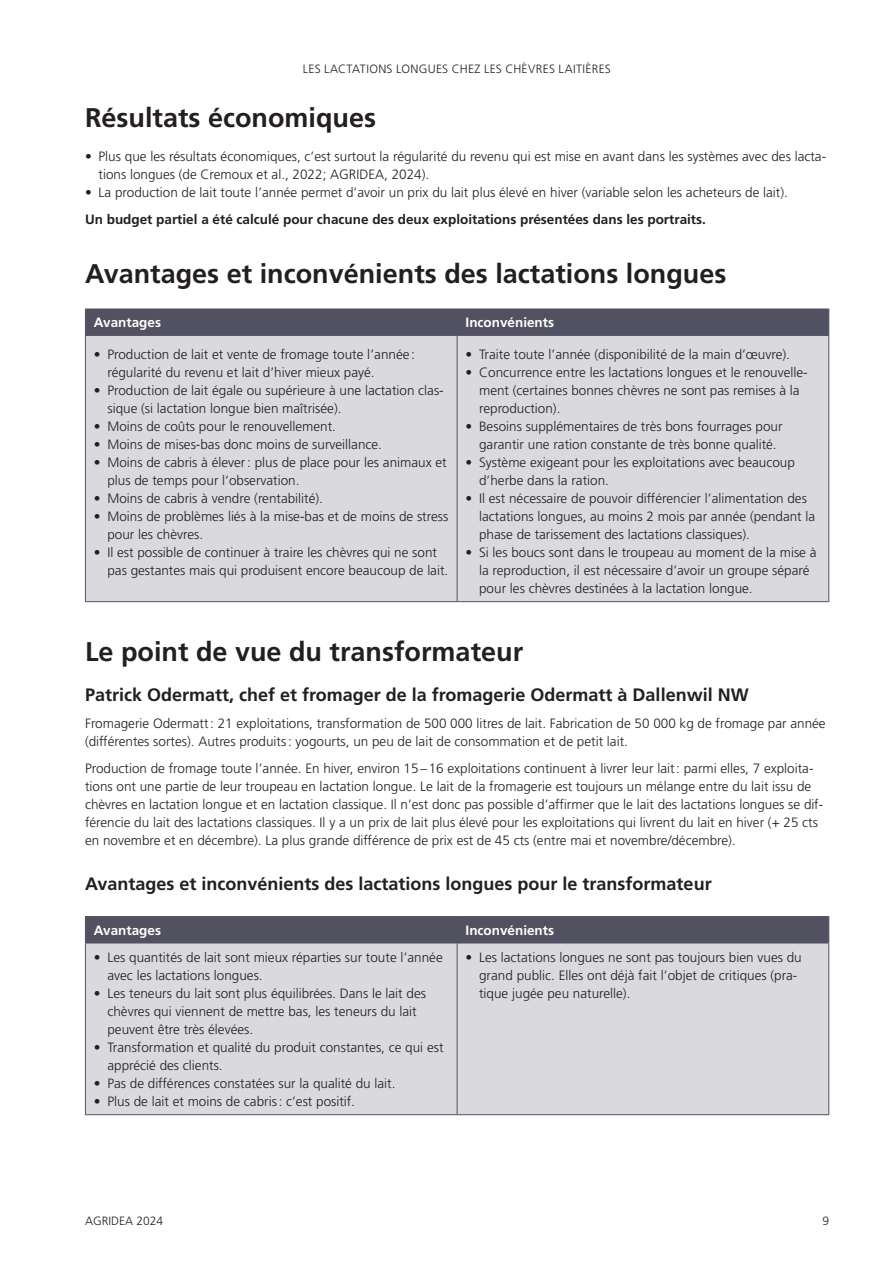
<style>
.page{position:relative;width:893px;height:1263px;background:#fff}
.page>*{position:absolute;margin:0;border:0;box-sizing:border-box;transform-origin:0 0}
.t1{font:700 27px "Frutiger LT Pro";color:#231f20}
.h3_nicht_fürs_Inhaltsverzeichnis{font:700 18px "Frutiger LT Pro";color:#231f20}
.post{font:300 13.5px/18px "Frutiger LT Pro";color:#231f20}
.post-2{font:700 13.5px "Frutiger LT Pro";color:#231f20}
.Tabelle_-_Kopf{font:700 13.5px "Frutiger LT Pro";color:#fff}
.t2{font:300 12px "Frutiger LT Pro";letter-spacing:.025em;color:#231f20}
.t3{font:300 12px "Frutiger LT Pro";color:#231f20}
</style>
<div class="page">
<div style="left:86px;top:336px;width:742px;height:265px;background:#dad9dd"></div>
<div style="left:85px;top:309px;width:744px;height:26px;background:#515161"></div>
<hr style="left:85px;top:335px;width:372px;height:1px;background:#515161">
<hr style="left:85px;top:336px;width:1px;height:265px;background:#515161">
<hr style="left:457px;top:335px;width:372px;height:1px;background:#515161">
<hr style="left:457px;top:336px;width:1px;height:265px;background:#515161">
<hr style="left:828px;top:336px;width:1px;height:265px;background:#515161">
<hr style="left:85px;top:601px;width:372px;height:1px;background:#515161">
<hr style="left:457px;top:601px;width:372px;height:1px;background:#515161">
<div style="left:86px;top:944px;width:742px;height:170px;background:#dad9dd"></div>
<div style="left:85px;top:916px;width:744px;height:27px;background:#515161"></div>
<hr style="left:85px;top:943px;width:372px;height:1px;background:#515161">
<hr style="left:85px;top:943px;width:1px;height:171px;background:#515161">
<hr style="left:457px;top:943px;width:372px;height:1px;background:#515161">
<hr style="left:457px;top:943px;width:1px;height:171px;background:#515161">
<hr style="left:828px;top:943px;width:1px;height:171px;background:#515161">
<hr style="left:85px;top:1114px;width:372px;height:1px;background:#515161">
<hr style="left:457px;top:1114px;width:372px;height:1px;background:#515161">
<p class="t2" style="left:303px;top:62px;width:102px">Les lactation s lon</p>
<p class="t2" style="left:419px;top:62px;width:194px">gues chez les chèvres laitières</p>
<p class="t1" style="left:85px;top:101px;width:293px">Résultats économiques</p>
<p class="post" style="left:99px;top:147px;width:729px;text-indent:-14px">• Plus que les résultats économiques, c’est surtout la régularité du revenu qui est mise en avant dans les systèmes avec des lacta&shy;tions longues (de Cremoux et al., 2022; AGR</p>
<p class="post" style="left:356px;top:165px;width:74px">IDEA, 2024).</p>
<p class="post" style="left:85px;top:183px;width:704px">• La production de lait toute l’année permet d’avoir un prix du lait plus élevé en hiver (variable selon les acheteurs de lait).</p>
<p class="post-2" style="left:85px;top:211px;width:622px">Un budget partiel a été calculé pour chacune des deux exploitations présentées dans les portraits.</p>
<p class="t1" style="left:85px;top:257px;width:643px">Avantages et inconvénients des lactations longues</p>
<p class="Tabelle_-_Kopf" style="left:94px;top:314px;width:69px">Avantages</p>
<p class="Tabelle_-_Kopf" style="left:466px;top:314px;width:90px">Inconvénients</p>
<p class="post" style="left:107px;top:345px;width:309px;text-indent:-14px">• Production de lait et vente de fromage toute l’année : régularité du revenu et lait d’hiver mieux payé.</p>
<p class="post" style="left:107px;top:381px;width:338px;text-indent:-14px">• Production de lait égale ou supérieure à une lactation clas&shy;sique (si lactation longue bien maîtrisée).</p>
<p class="post" style="left:94px;top:417px;width:244px">• Moins de coûts pour le renouvellement.</p>
<p class="post" style="left:94px;top:435px;width:290px">• Moins de mises-bas donc moins de surveillance.</p>
<p class="post" style="left:107px;top:453px;width:341px;text-indent:-14px">• Moins de cabris à élever: plus de place pour les animaux et plus de temps pour l‘observation.</p>
<p class="post" style="left:94px;top:489px;width:231px">• Moins de cabris à vendre (rentabilité).</p>
<p class="post" style="left:107px;top:507px;width:342px;text-indent:-14px">• Moins de problèmes liés à la mise-bas et de moins de stress pour les chèvres.</p>
<p class="post" style="left:107px;top:543px;width:342px;text-indent:-14px">• Il est possible de continuer à traire les chèvres qui ne sont pas gestantes mais qui produisent encore beaucoup de lait.</p>
<p class="post" style="left:466px;top:345px;width:326px">• Traite toute l’année (disponibilité de la main d’œuvre).</p>
<p class="post" style="left:479px;top:363px;width:330px;text-indent:-14px">• Concurrence entre les lactations longues et le renouvelle&shy;ment (certaines bonnes chèvres ne sont pas remises à la reproduction).</p>
<p class="post" style="left:466px;top:417px;width:318px;text-align:center">• Besoins supplémentaires de très bons fourrages pour garantir une ration constante de très bonne qualité.</p>
<p class="post" style="left:479px;top:453px;width:317px;text-indent:-14px">• Système exigeant pour les exploitations avec beaucoup d’herbe dans la ration.</p>
<p class="post" style="left:479px;top:489px;width:338px;text-indent:-14px">• Il est nécessaire de pouvoir différencier l’alimentation des lactations longues, au moins 2 mois par année (pendant la phase de tarissement des lactations classiques).</p>
<p class="post" style="left:479px;top:543px;width:339px;text-indent:-14px">• Si les boucs sont dans le troupeau au moment de la mise à la reproduction, il est nécessaire d’avoir un groupe séparé pour les chèvres destinées à la lactation longue.</p>
<p class="t1" style="left:85px;top:635px;width:440px">Le point de vue du transformateur</p>
<p class="h3_nicht_fürs_Inhaltsverzeichnis" style="left:85px;top:684px;width:665px">Patrick Odermatt, chef et fromager de la fromagerie Odermatt à Dallenwil NW</p>
<p class="post" style="left:85px;top:714px;width:742px">Fromagerie Odermatt: 21 exploitations, transformation de 500 000 litres de lait. Fabrication de 50 000 kg de fromage par année (différentes sortes). Autres produits: yogourts, un peu de lait de consommation et de petit lait.</p>
<p class="post" style="left:85px;top:759px;width:740px">Production de fromage toute l’année. En hiver, environ 15–16 exploitations continuent à livrer leur lait: parmi elles, 7 exploita&shy;tions ont une partie de leur troupeau en lactation longue. Le lait de la fromagerie est toujours un mélange entre du lait issu de chèvres en lactation longue et en lactation classique. Il n’est donc pas possible d’affirmer que le lait des lactations longues se dif&shy;férencie du lait des lactations classiques. Il y a un prix de lait plus élevé pour les exploitations qui livrent du lait en hiver (+ 25 cts en novembre et en décembre). La plus grande différence de prix est de 45 cts (entre mai et novembre/décembre).</p>
<p class="h3_nicht_fürs_Inhaltsverzeichnis" style="left:85px;top:873px;width:628px">Avantages et inconvénients des lactations longues pour le transformateur</p>
<p class="Tabelle_-_Kopf" style="left:94px;top:922px;width:69px">Avantages</p>
<p class="Tabelle_-_Kopf" style="left:466px;top:922px;width:90px">Inconvénients</p>
<p class="post" style="left:107px;top:948px;width:337px;text-indent:-14px">• Les quantités de lait sont mieux réparties sur toute l’année avec les lactations longues.</p>
<p class="post" style="left:107px;top:984px;width:320px;text-indent:-14px">• Les teneurs du lait sont plus équilibrées. Dans le lait des chèvres qui viennent de mettre bas, les teneurs du lait peuvent être très élevées.</p>
<p class="post" style="left:107px;top:1038px;width:338px;text-indent:-14px">• Transformation et qualité du produit constantes, ce qui est apprécié des clients.</p>
<p class="post" style="left:94px;top:1074px;width:303px">• Pas de différences constatées sur la qualité du lait.</p>
<p class="post" style="left:94px;top:1092px;width:262px">• Plus de lait et moins de cabris: c’est positif.</p>
<p class="post" style="left:479px;top:948px;width:324px;text-indent:-14px">• Les lactations longues ne sont pas toujours bien vues du grand public. Elles ont déjà fait l’objet de critiques (pra&shy;tique jugée peu naturelle).</p>
<p class="t2" style="left:85px;top:1214px;width:9px">AGR</p>
<p class="t3" style="left:108px;top:1214px;width:56px">IDEA 2024</p>
<p class="t2" style="left:822px;top:1214px;width:8px">9</p>
</div>
